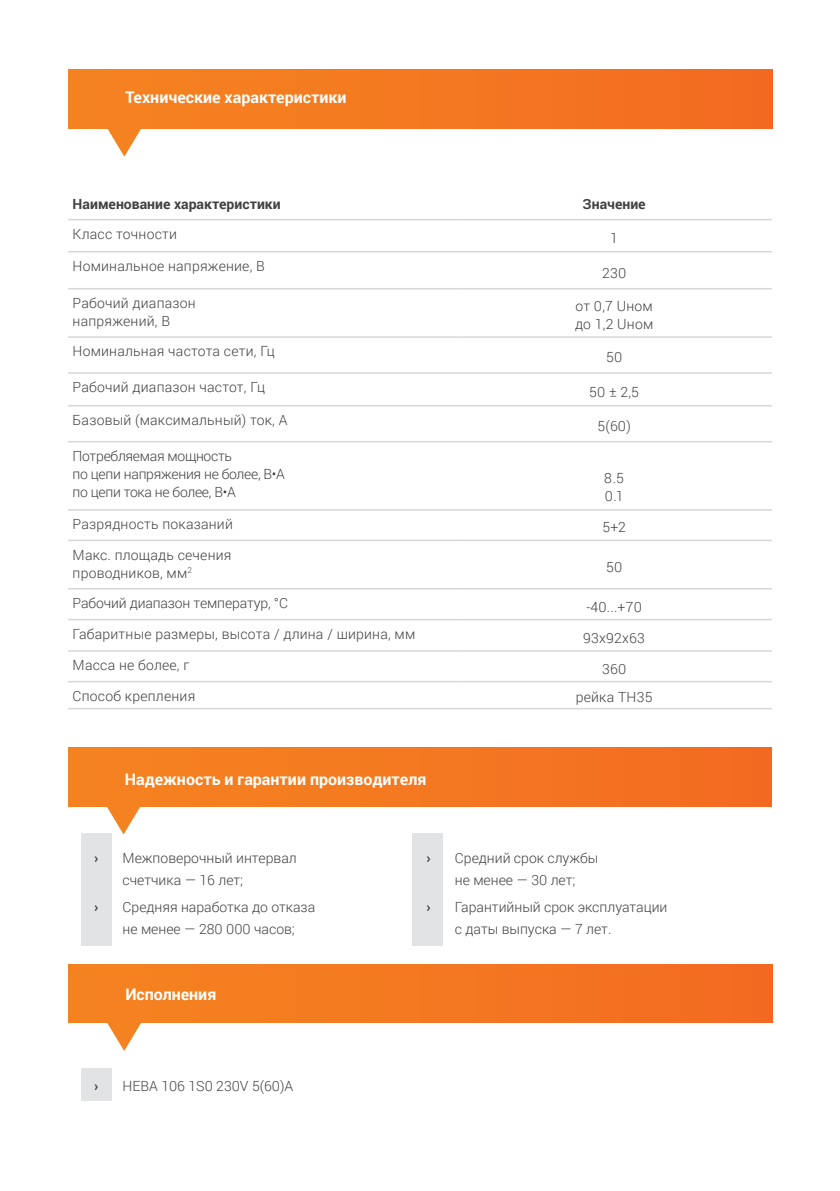
<style>
.page{position:relative;width:840px;height:1191px;background:#fff}
.page>*{position:absolute;margin:0;border:0;box-sizing:border-box;transform-origin:0 0}
.t1{font:700 16px "Roboto";color:#fff}
.t2{font:300 14px/22px "Roboto";letter-spacing:.01em;color:#414042}
.t3{font:300 14px/18px "Roboto";letter-spacing:-.02em;color:#414042}
.t4{font:700 14px "Roboto";color:#414042}
.t5{font:300 14px "Roboto";letter-spacing:-.01em;color:#414042}
</style>
<div class="page">
<div style="left:82px;top:1068px;width:30px;height:33px;background:#e2e3e4"></div>
<div style="left:69px;top:964px;width:703px;height:58px;background:#f47820"></div>
<svg style="left:107px;top:1022px;width:34px;height:29px"></svg>
<div style="left:68px;top:747px;width:703px;height:59px;background:#f47820"></div>
<svg style="left:106px;top:806px;width:34px;height:28px"></svg>
<div style="left:69px;top:70px;width:703px;height:58px;background:#f47820"></div>
<svg style="left:107px;top:128px;width:34px;height:29px"></svg>
<div style="left:82px;top:833px;width:30px;height:112px;background:#e2e3e4"></div>
<div style="left:412px;top:833px;width:31px;height:112px;background:#e2e3e4"></div>
<hr style="left:68px;top:219px;width:388px;height:1px;background:#d5d7d8">
<hr style="left:68px;top:251px;width:388px;height:1px;background:#d5d7d8">
<hr style="left:68px;top:288px;width:388px;height:1px;background:#d5d7d8">
<hr style="left:68px;top:336px;width:388px;height:2px;background:#d5d7d8">
<hr style="left:68px;top:372px;width:388px;height:2px;background:#d5d7d8">
<hr style="left:68px;top:405px;width:388px;height:1px;background:#d5d7d8">
<hr style="left:68px;top:441px;width:388px;height:1px;background:#d5d7d8">
<hr style="left:68px;top:509px;width:388px;height:1px;background:#d5d7d8">
<hr style="left:68px;top:539px;width:388px;height:2px;background:#d5d7d8">
<hr style="left:68px;top:588px;width:388px;height:1px;background:#d5d7d8">
<hr style="left:68px;top:619px;width:388px;height:1px;background:#d5d7d8">
<hr style="left:68px;top:650px;width:388px;height:2px;background:#d5d7d8">
<hr style="left:68px;top:681px;width:388px;height:1px;background:#d5d7d8">
<hr style="left:68px;top:708px;width:388px;height:1px;background:#d5d7d8">
<hr style="left:456px;top:219px;width:315px;height:1px;background:#d5d7d8">
<hr style="left:456px;top:251px;width:315px;height:1px;background:#d5d7d8">
<hr style="left:456px;top:288px;width:315px;height:1px;background:#d5d7d8">
<hr style="left:456px;top:336px;width:315px;height:2px;background:#d5d7d8">
<hr style="left:456px;top:372px;width:315px;height:2px;background:#d5d7d8">
<hr style="left:456px;top:405px;width:315px;height:1px;background:#d5d7d8">
<hr style="left:456px;top:441px;width:315px;height:1px;background:#d5d7d8">
<hr style="left:456px;top:509px;width:315px;height:1px;background:#d5d7d8">
<hr style="left:456px;top:539px;width:315px;height:2px;background:#d5d7d8">
<hr style="left:456px;top:588px;width:315px;height:1px;background:#d5d7d8">
<hr style="left:456px;top:619px;width:315px;height:1px;background:#d5d7d8">
<hr style="left:456px;top:650px;width:315px;height:2px;background:#d5d7d8">
<hr style="left:456px;top:681px;width:315px;height:1px;background:#d5d7d8">
<hr style="left:456px;top:708px;width:315px;height:1px;background:#d5d7d8">
<p class="t1" style="left:125px;top:86px;width:222px">Технические характеристики</p>
<p class="t4" style="left:73px;top:194px;width:209px">Наименование характеристики</p>
<p class="t4" style="left:582px;top:194px;width:65px">Значение</p>
<p class="t2" style="left:73px;top:222px;width:106px">Класс точности</p>
<p class="t2" style="left:610px;top:227px;width:9px">1</p>
<p class="t2" style="left:73px;top:254px;width:194px">Номинальное напряжение, В</p>
<p class="t2" style="left:601px;top:261px;width:26px">230</p>
<p class="t2" style="left:73px;top:293px;width:124px;line-height:18px">Рабочий диапазон напряжений, В</p>
<p class="t2" style="left:574px;top:297px;width:80px;line-height:18px">от 0,7 Uном до 1,2 Uном</p>
<p class="t2" style="left:73px;top:340px;width:203px">Номинальная частота сети, Гц</p>
<p class="t2" style="left:605px;top:346px;width:18px">50</p>
<p class="t2" style="left:73px;top:376px;width:194px">Рабочий диапазон частот, Гц</p>
<p class="t2" style="left:589px;top:380px;width:51px">50 ± 2,5</p>
<p class="t2" style="left:73px;top:408px;width:216px">Базовый (максимальный) ток, А</p>
<p class="t2" style="left:597px;top:414px;width:35px">5(60)</p>
<p class="t3" style="left:73px;top:446px;width:214px">Потребляемая мощность<br>по цепи напряжения не более, В•А по цепи тока не более, В•А</p>
<p class="t2" style="left:604px;top:469px;width:21px;line-height:18px">8.5<br>0.1</p>
<p class="t2" style="left:73px;top:513px;width:162px">Разрядность показаний</p>
<p class="t2" style="left:602px;top:516px;width:25px">5+2</p>
<p class="t2" style="left:73px;top:545px;width:160px;line-height:18px">Макс. площадь сечения проводников, мм<sup>2</sup></p>
<p class="t2" style="left:605px;top:555px;width:18px">50</p>
<p class="t5" style="left:73px;top:593px;width:217px">Рабочий диапазон температур, °С</p>
<p class="t2" style="left:586px;top:595px;width:57px">-40...+70</p>
<p class="t2" style="left:73px;top:622px;width:344px">Габаритные размеры, высота / длина / ширина, мм</p>
<p class="t2" style="left:583px;top:626px;width:63px">93х92х63</p>
<p class="t2" style="left:73px;top:654px;width:118px">Масса не более, г</p>
<p class="t2" style="left:601px;top:657px;width:26px">360</p>
<p class="t2" style="left:73px;top:684px;width:124px">Способ крепления</p>
<p class="t2" style="left:575px;top:686px;width:78px">рейка TH35</p>
<p class="t1" style="left:125px;top:767px;width:303px">Надежность и гарантии производителя</p>
<p class="t4" style="left:94px;top:848px;width:6px">›</p>
<p class="t2" style="left:122px;top:846px;width:176px">Межповерочный интервал счетчика — 16 лет;</p>
<p class="t4" style="left:94px;top:897px;width:6px">›</p>
<p class="t2" style="left:122px;top:896px;width:194px">Средняя наработка до отказа не менее — 280 000 часов;</p>
<p class="t1" style="left:125px;top:983px;width:92px">Исполнения</p>
<p class="t4" style="left:94px;top:1075px;width:6px">›</p>
<p class="t2" style="left:122px;top:1074px;width:172px">НЕВА 106 1S0 230V 5(60)А</p>
<p class="t4" style="left:426px;top:848px;width:6px">›</p>
<p class="t2" style="left:454px;top:846px;width:145px">Средний срок службы не менее — 30 лет;</p>
<p class="t4" style="left:426px;top:897px;width:6px">›</p>
<p class="t2" style="left:454px;top:896px;width:214px">Гарантийный срок эксплуатации с даты выпуска — 7 лет.</p>
</div>
